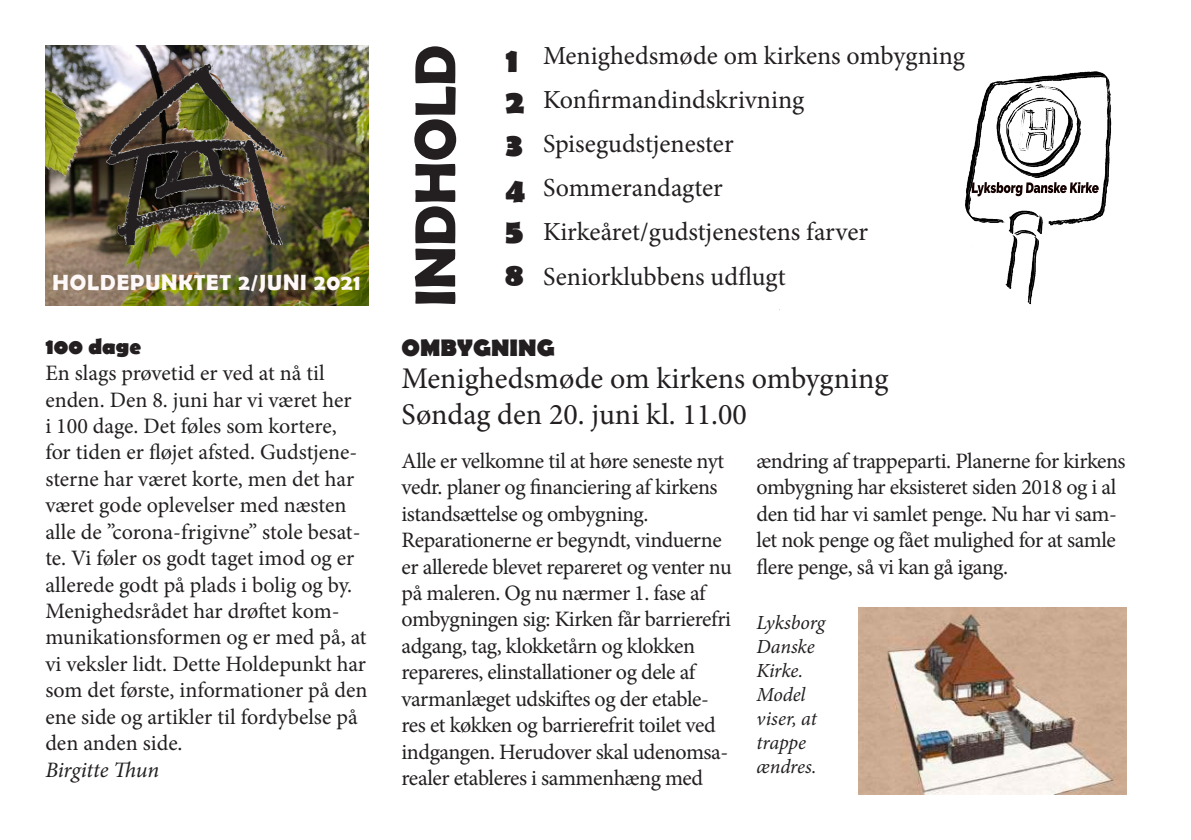
<style>
.page{position:relative;width:1191px;height:840px;background:#fff}
.page>*{position:absolute;margin:0;border:0;box-sizing:border-box;transform-origin:0 0}
.t1{font:700 58px "Berlin Sans FB Demi";color:#231f20}
.t2{font:700 34px/42.2px "Berlin Sans FB";color:#231f20;text-align:justify}
.t3{font:30px/36px "Minion Pro";color:#231f20}
.t4{font:26px/44px "Minion Pro";color:#231f20}
.t5{font:700 24px "Berlin Sans FB";color:#231f20}
.t6{font:22px/26.4px "Minion Pro";letter-spacing:-.015em;color:#231f20}
.t7{font:700 22px "Berlin Sans FB Demi";letter-spacing:.04em;color:#fef8f8}
.t8{font:italic 22px "Minion Pro";letter-spacing:-.01em;color:#231f20}
.t9{font:700 22px "Berlin Sans FB";color:#231f20}
.t10{font:italic 20px/24px "Minion Pro";letter-spacing:-.005em;color:#231f20}
</style>
<div class="page">
<img style="left:45px;top:45px;width:324px;height:260px">
<img style="left:965px;top:71px;width:147px;height:234px">
<svg style="left:971px;top:182px;width:128px;height:14px"></svg>
<img style="left:106px;top:63px;width:180px;height:181px">
<img style="left:859px;top:607px;width:267px;height:187px">
<p class="t7" style="left:53px;top:269px;width:309px">HOLDEPUNKTET 2/JUNI 2021</p>
<p class="t9" style="left:45px;top:333px;width:97px">100 dage</p>
<p class="t6" style="left:45px;top:360px;width:324px">En slags prøvetid er ved at nå til enden. Den 8. juni har vi været her<br>i 100 dage. Det føles som kortere, for tiden er fløjet afsted. Gudstjene&shy;sterne har været korte, men det har været gode oplevelser med næsten alle de ”corona-frigivne” stole besat&shy;te. Vi føler os godt taget imod og er allerede godt på plads i bolig og by.<br>Menighedsrådet har drøftet kom&shy;munikationsformen og er med på, at vi veksler lidt. Dette Holdepunkt har som det første, informationer på den ene side og artikler til fordybelse på den anden side.</p>
<p class="t8" style="left:45px;top:754px;width:115px">Birgitte Thun</p>
<h1 class="t1" style="left:401px;top:306px;width:263px;rotate:-90deg">INDHOLD</h1>
<h2 class="t2" style="left:505px;top:41px;width:15px">1</h2>
<h2 class="t2" style="left:505px;top:82px;width:20px">2</h2>
<h2 class="t2" style="left:505px;top:125px;width:19px">3</h2>
<h2 class="t2" style="left:505px;top:171px;width:22px">4<br>5<br>8</h2>
<p class="t4" style="left:543px;top:34px;width:423px">Menighedsmøde om kirkens ombygning<br>Konfirmandindskrivning<br>Spisegudstjenester<br>Sommerandagter<br>Kirkeåret/gudstjenestens farver<br>Seniorklubbens udflugt</p>
<p class="t5" style="left:401px;top:333px;width:155px">OMBYGNING</p>
<h3 class="t3" style="left:401px;top:360px;width:488px">Menighedsmøde om kirkens ombygning<br>Søndag den 20. juni kl. 11.00</h3>
<p class="t6" style="left:401px;top:447px;width:332px">Alle er velkomne til at høre seneste nyt vedr. planer og financiering af kirkens istandsættelse og ombygning.<br>Reparationerne er begyndt, vinduerne er allerede blevet repareret og venter nu på maleren. Og nu nærmer 1. fase af ombygningen sig: Kirken får barrierefri adgang, tag, klokketårn og klokken repareres, elinstallationer og dele af varmanlæget udskiftes og der etable&shy;res et køkken og barrierefrit toilet ved indgangen. Herudover skal udenomsa&shy;realer etableres i sammenhæng med</p>
<p class="t6" style="left:756px;top:447px;width:371px">ændring af trappeparti. Planerne for kirkens ombygning har eksisteret siden 2018 og i al den tid har vi samlet penge. Nu har vi sam&shy;let nok penge og fået mulighed for at samle flere penge, så vi kan gå igang.</p>
<p class="t10" style="left:756px;top:610px;width:70px">Lyksborg<br>Danske<br>Kirke.<br>Model viser, at trappe ændres.</p>
</div>
